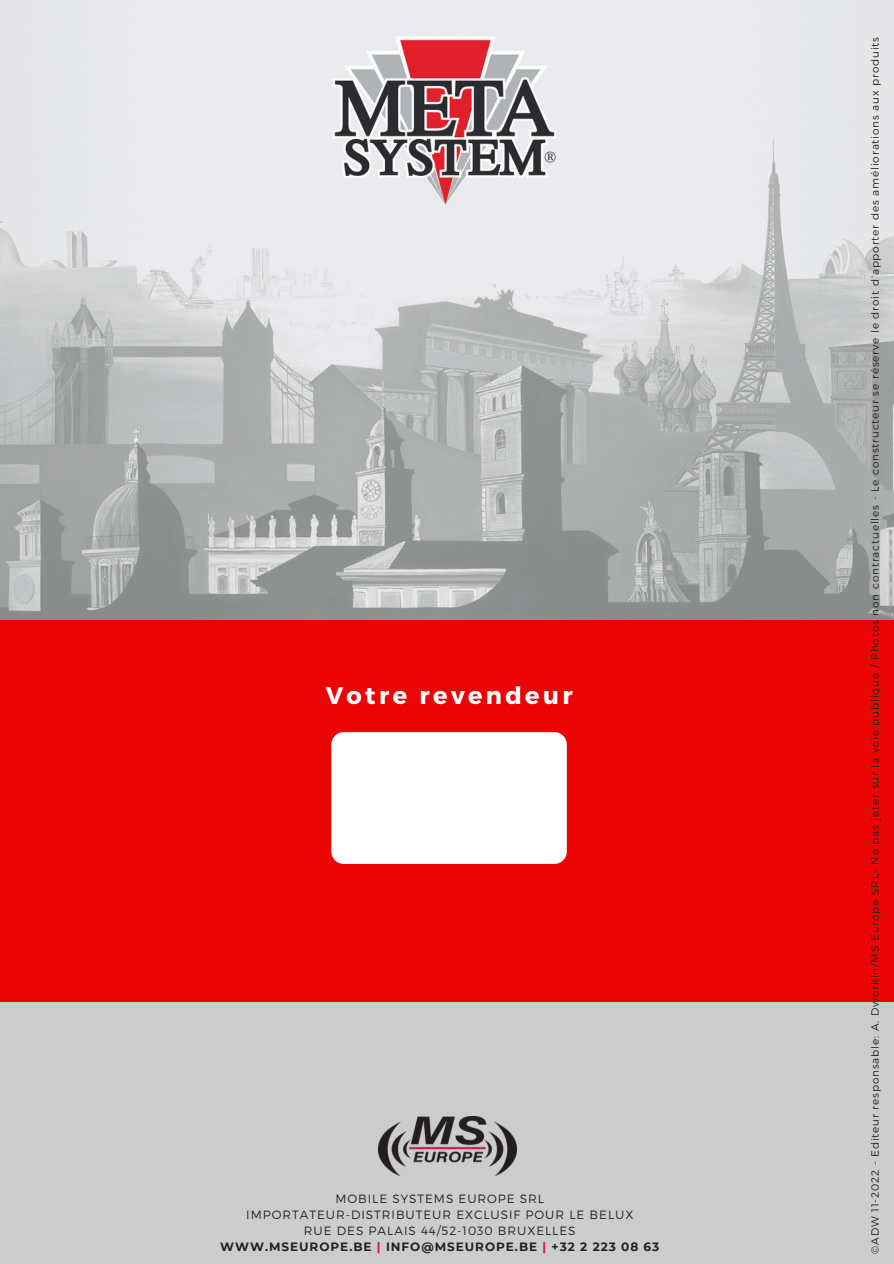
<style>
.page{position:relative;width:894px;height:1264px;background:#fff}
.page>*{position:absolute;margin:0;border:0;box-sizing:border-box;transform-origin:0 0}
.t1{font:700 24px "Montserrat";letter-spacing:.14em;color:#fff}
.t2{font:300 12px/16px "Montserrat";letter-spacing:.08em;color:#222;text-align:center}
.t3{font:300 10.5px "Montserrat";letter-spacing:.08em;color:#222}
.s1{font-weight:700}
.s2{font-weight:700;color:#d41241}
</style>
<div class="page">
<div style="left:0;top:1000px;width:893px;height:263px;background:#ccc"></div>
<div style="left:0;top:618px;width:893px;height:383px;background:#eb0404"></div>
<img style="left:378px;top:1116px;width:138px;height:59px">
<div style="left:331px;top:732px;width:235px;height:132px;background:#fff;border-radius:12px"></div>
<img style="left:0;top:0;width:893px;height:619px">
<h1 class="t1" style="left:325px;top:680px;width:248px">Votre revendeur</h1>
<p class="t2" style="left:220px;top:1190px;width:440px">MOBILE SYSTEMS EUROPE SRL<br>IMPORTATEUR-DISTRIBUTEUR EXCLUSIF POUR LE BELUX<br>RUE DES PALAIS 44/52-1030 BRUXELLES<br><span class="s1">WWW.MSEUROPE.BE</span> <span class="s2">|</span> <span class="s1">INFO@MSEUROPE.BE</span> <span class="s2">|</span> <span class="s1">+32 2 223 08 63</span></p>
<p class="t3" style="left:868px;top:1253px;width:1218px;rotate:-90deg">©ADW 11-2022 - Editeur responsable: A. Dworkin/MS Europe SRL- Ne pas jeter sur la voie publique / Photos non contractuelles - Le constructeur se réserve le droit d’apporter des améliorations aux produits</p>
</div>
